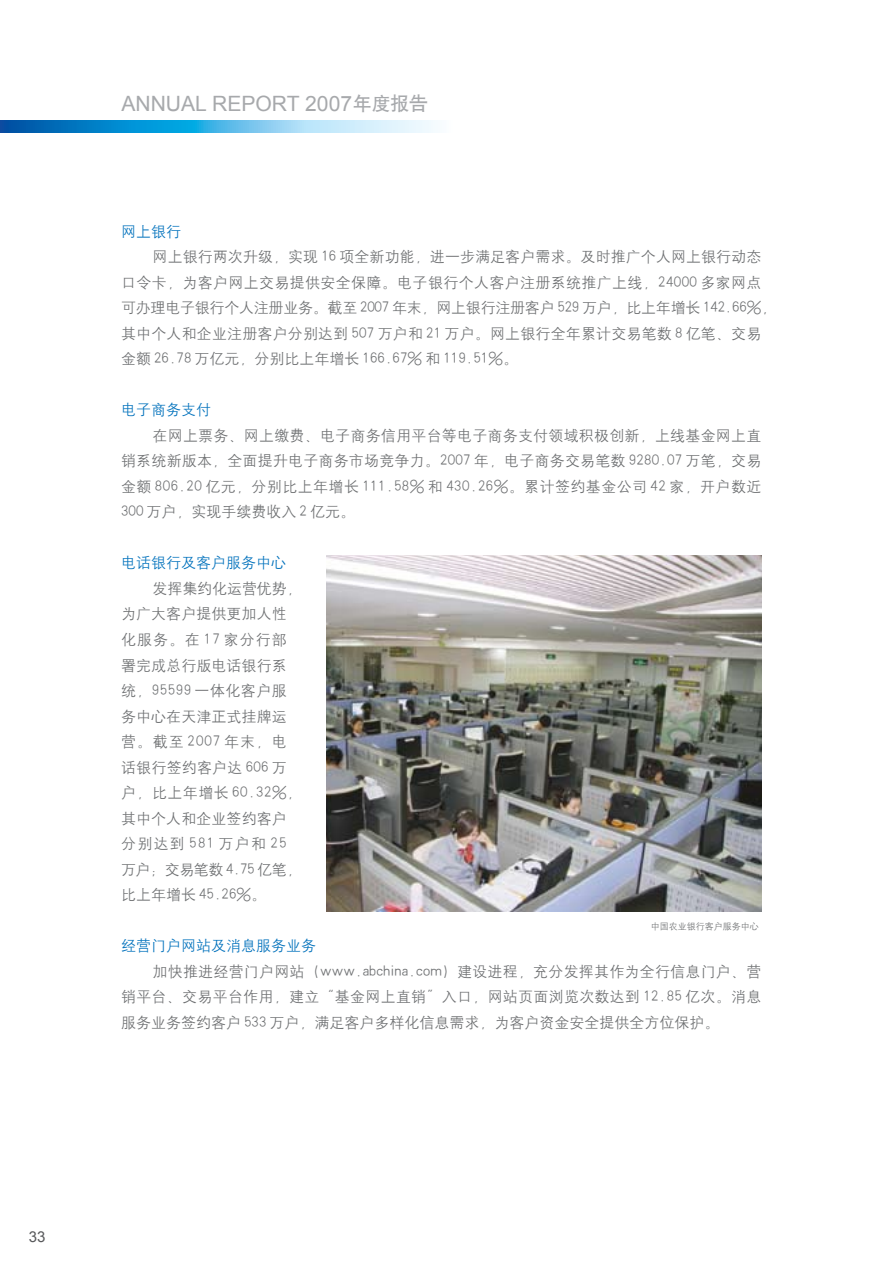
<style>
.page{position:relative;width:893px;height:1263px;background:#fff}
.page>*{position:absolute;margin:0;border:0;box-sizing:border-box;transform-origin:0 0}
.t1{font:21.15px "Arial";color:#a7a9ac}
.t2{font:15px/25.5px "HY Zhong Deng Xian J";letter-spacing:.005em;color:#6d6f71}
.t3{font:15px "HY Zhong Deng Xian J";color:#0071bc}
.t4{font:15px "Arial";color:#58595b}
.t5{font:9px "HY Zhong Deng Xian J";color:#6d6f71}
.s1{font-family:"HY Zhong Hei J";font-size:18.75px}
</style>
<div class="page">
<svg style="left:0;top:120px;width:435px;height:12px;background:#5cb2e0"></svg>
<img style="left:326px;top:556px;width:435px;height:355px">
<h1 class="t1" style="left:121px;top:91px;width:308px">ANNUAL REPORT 2007<span class="s1">年度报告</span></h1>
<p class="t3" style="left:121px;top:224px;width:61px">网上银行</p>
<p class="t2" style="left:121px;top:244px;width:657px;text-indent:32px">网上银行两次升级，实现 16 项全新功能，进一步满足客户需求。及时推广个人网上银行动态口令卡，为客户网上交易提供安全保障。电子银行个人客户注册系统推广上线，24000 多家网点可办理电子银行个人注册业务。截至 2007 年末，网上银行注册客户 529 万户，比上年增长 142.66%，其中个人和企业注册客户分别达到 507 万户和 21 万户。网上银行全年累计交易笔数 8 亿笔、交易金额 26.78 万亿元，分别比上年增长 166.67% 和 119.51%。</p>
<p class="t3" style="left:121px;top:402px;width:91px">电子商务支付</p>
<p class="t2" style="left:121px;top:423px;width:642px;text-align:justify;text-indent:32px">在网上票务、网上缴费、电子商务信用平台等电子商务支付领域积极创新，上线基金网上直销系统新版本，全面提升电子商务市场竞争力。2007 年，电子商务交易笔数 9280.07 万笔，交易金额 806.20 亿元，分别比上年增长 111.58% 和 430.26%。累计签约基金公司 42 家，开户数近300 万户，实现手续费收入 2 亿元。</p>
<p class="t3" style="left:121px;top:555px;width:166px">电话银行及客户服务中心</p>
<p class="t2" style="left:121px;top:576px;width:182px;text-indent:31px">发挥集约化运营优势，为广大客户提供更加人性化服务。在 17 家分行部署完成总行版电话银行系统，95599 一体化客户服务中心在天津正式挂牌运营。截至 2007 年末，电话银行签约客户达 606 万户，比上年增长 60.32%，其中个人和企业签约客户分别达到 581 万户和 25万户；交易笔数 4.75 亿笔，比上年增长 45.26%。</p>
<p class="t3" style="left:121px;top:938px;width:196px">经营门户网站及消息服务业务</p>
<p class="t2" style="left:121px;top:958px;width:642px;text-align:justify;text-indent:32px">加快推进经营门户网站（www.abchina.com）建设进程，充分发挥其作为全行信息门户、营销平台、交易平台作用，建立“基金网上直销”入口，网站页面浏览次数达到 12.85 亿次。消息服务业务签约客户 533 万户，满足客户多样化信息需求，为客户资金安全提供全方位保护。</p>
<p class="t5" style="left:651px;top:922px;width:109px">中国农业银行客户服务中心</p>
<p class="t4" style="left:29px;top:1228px;width:18px">33</p>
</div>
